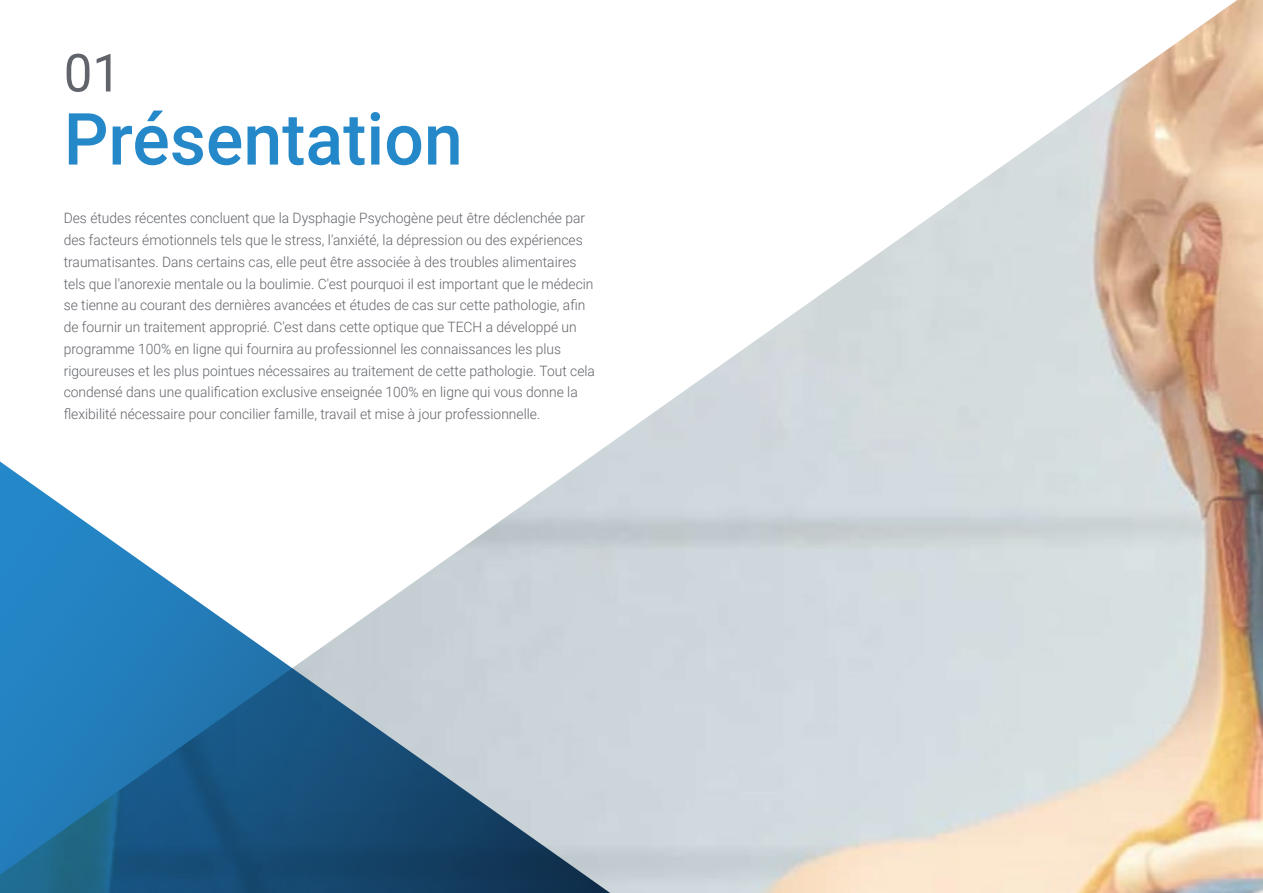
<style>
.page{position:relative;width:1263px;height:893px;background:#fff}
.page>*{position:absolute;margin:0;border:0;box-sizing:border-box;transform-origin:0 0}
.t1{font:500 72px "Roboto";color:#2488c9}
.t2{font:52.5px "Roboto";color:#61646a}
.t3{font:300 14.25px/21.8px "Roboto";color:#61646a}
.s1{color:#2287c9}
</style>
<div class="page">
<img style="left:607px;top:0;width:656px;height:893px">
<svg style="left:0;top:446px;width:640px;height:447px"></svg>
<h2 class="t2" style="left:64px;top:36px;width:59px">01</h2>
<h1 class="t1" style="left:64px;top:89px;width:400px">Présent<span class="s1">a</span>tion</h1>
<p class="t3" style="left:64px;top:207px;width:533px">Des études récentes concluent que la Dysphagie Psychogène peut être déclenchée par des facteurs émotionnels tels que le stress, l'anxiété, la dépression ou des expériences traumatisantes. Dans certains cas, elle peut être associée à des troubles alimentaires tels que l'anorexie mentale ou la boulimie. C'est pourquoi il est important que le médecin se tienne au courant des dernières avancées et études de cas sur cette pathologie, afin de fournir un traitement approprié. C'est dans cette optique que TECH a développé un programme 100% en ligne qui fournira au professionnel les connaissances les plus rigoureuses et les plus pointues nécessaires au traitement de cette pathologie. Tout cela condensé dans une qualification exclusive enseignée 100% en ligne qui vous donne la flexibilité nécessaire pour concilier famille, travail et mise à jour professionnelle.</p>
</div>
